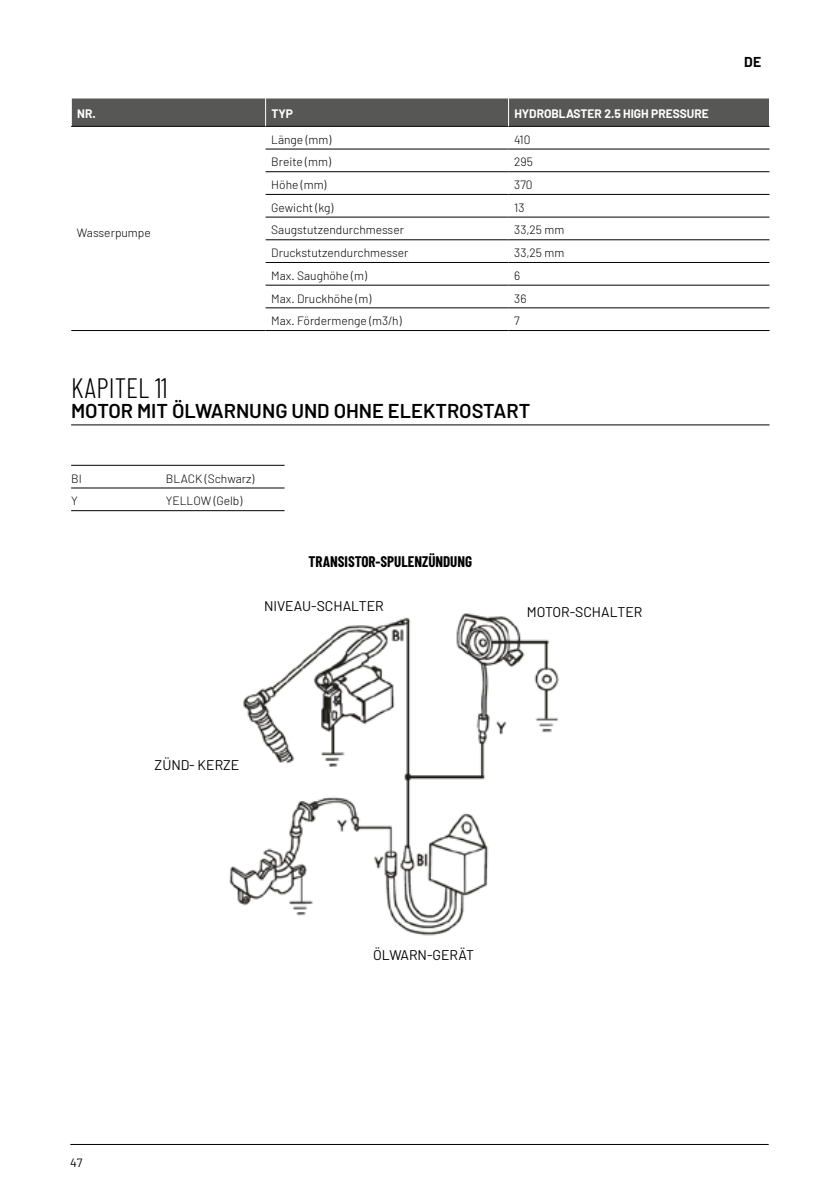
<style>
.page{position:relative;width:840px;height:1191px;background:#fff}
.page>*{position:absolute;margin:0;border:0;box-sizing:border-box;transform-origin:0 0}
.t1{font:300 28px "Barlow Condensed";color:#000}
.t2{font:600 20px "Barlow";color:#000}
.t3{font:700 15px "Barlow Condensed";color:#000}
.t4{font:14px "Barlow";color:#000}
.t5{font:700 14px "Barlow";color:#000}
.t6{font:300 12px "Barlow";color:#000}
.t7{font:700 12px "Barlow";color:#fff}
.t8{font:12px "Barlow";color:#000}
</style>
<div class="page">
<hr style="left:70px;top:1144px;width:698px;height:1px;background:#000">
<svg style="left:265px;top:148px;width:504px;height:161px"></svg>
<hr style="left:265px;top:126px;width:243px;height:1px;background:#000">
<hr style="left:508px;top:126px;width:261px;height:1px;background:#000">
<hr style="left:265px;top:149px;width:243px;height:1px;background:#000">
<hr style="left:508px;top:149px;width:261px;height:1px;background:#000">
<hr style="left:265px;top:171px;width:243px;height:1px;background:#000">
<hr style="left:508px;top:171px;width:261px;height:1px;background:#000">
<hr style="left:265px;top:194px;width:243px;height:1px;background:#000">
<hr style="left:508px;top:194px;width:261px;height:1px;background:#000">
<hr style="left:265px;top:217px;width:243px;height:1px;background:#000">
<hr style="left:508px;top:217px;width:261px;height:1px;background:#000">
<hr style="left:265px;top:239px;width:243px;height:1px;background:#000">
<hr style="left:508px;top:239px;width:261px;height:1px;background:#000">
<hr style="left:265px;top:262px;width:243px;height:1px;background:#000">
<hr style="left:508px;top:262px;width:261px;height:1px;background:#000">
<hr style="left:265px;top:285px;width:243px;height:1px;background:#000">
<hr style="left:508px;top:285px;width:261px;height:1px;background:#000">
<hr style="left:265px;top:307px;width:243px;height:1px;background:#000">
<hr style="left:508px;top:307px;width:261px;height:1px;background:#000">
<hr style="left:265px;top:330px;width:243px;height:1px;background:#000">
<hr style="left:508px;top:330px;width:261px;height:1px;background:#000">
<svg style="left:71px;top:98px;width:698px;height:28px;background:#5a5a59"></svg>
<hr style="left:71px;top:126px;width:194px;height:1px;background:#000">
<hr style="left:71px;top:330px;width:194px;height:1px;background:#000">
<svg style="left:71px;top:488px;width:213px;height:1px"></svg>
<hr style="left:71px;top:465px;width:95px;height:1px;background:#000">
<hr style="left:166px;top:465px;width:118px;height:1px;background:#000">
<hr style="left:71px;top:487px;width:95px;height:1px;background:#000">
<hr style="left:166px;top:487px;width:118px;height:1px;background:#000">
<hr style="left:71px;top:510px;width:95px;height:1px;background:#000">
<hr style="left:166px;top:510px;width:118px;height:1px;background:#000">
<hr style="left:71px;top:424px;width:698px;height:1px;background:#000">
<img style="left:229px;top:613px;width:330px;height:323px">
<div style="left:272px;top:584px;width:189px;height:30px;background:#fff"></div>
<div style="left:488px;top:584px;width:189px;height:30px;background:#fff"></div>
<div style="left:126px;top:721px;width:124px;height:57px;background:#fff"></div>
<div style="left:194px;top:918px;width:124px;height:57px;background:#fff"></div>
<p class="t7" style="left:77px;top:106px;width:20px">NR.</p>
<p class="t7" style="left:271px;top:106px;width:23px">TYP</p>
<p class="t7" style="left:514px;top:106px;width:196px">HYDROBLASTER 2.5 HIGH PRESSURE</p>
<p class="t6" style="left:77px;top:225px;width:75px">Wasserpumpe</p>
<p class="t6" style="left:271px;top:132px;width:62px">Länge (mm)</p>
<p class="t6" style="left:514px;top:132px;width:18px">410</p>
<p class="t6" style="left:271px;top:155px;width:61px">Breite (mm)</p>
<p class="t6" style="left:514px;top:155px;width:20px">295</p>
<p class="t6" style="left:271px;top:177px;width:57px">Höhe (mm)</p>
<p class="t6" style="left:514px;top:177px;width:20px">370</p>
<p class="t6" style="left:271px;top:200px;width:64px">Gewicht (kg)</p>
<p class="t6" style="left:514px;top:200px;width:12px">13</p>
<p class="t6" style="left:271px;top:223px;width:134px">Saugstutzendurchmesser</p>
<p class="t6" style="left:514px;top:223px;width:52px">33,25 mm</p>
<p class="t6" style="left:271px;top:245px;width:139px">Druckstutzendurchmesser</p>
<p class="t6" style="left:514px;top:245px;width:52px">33,25 mm</p>
<p class="t6" style="left:271px;top:268px;width:97px">Max. Saughöhe (m)</p>
<p class="t6" style="left:514px;top:268px;width:8px">6</p>
<p class="t6" style="left:271px;top:291px;width:101px">Max. Druckhöhe (m)</p>
<p class="t6" style="left:514px;top:291px;width:14px">36</p>
<p class="t6" style="left:271px;top:313px;width:132px">Max. Fördermenge (m3/h)</p>
<p class="t6" style="left:514px;top:313px;width:7px">7</p>
<h1 class="t1" style="left:71px;top:370px;width:98px">KAPITEL 11</h1>
<h2 class="t2" style="left:71px;top:399px;width:460px">MOTOR MIT ÖLWARNUNG UND OHNE ELEKTROSTART</h2>
<p class="t6" style="left:71px;top:471px;width:12px">BI</p>
<p class="t6" style="left:166px;top:471px;width:90px">BLACK (Schwarz)</p>
<p class="t6" style="left:71px;top:493px;width:8px">Y</p>
<p class="t6" style="left:166px;top:493px;width:78px">YELLOW (Gelb)</p>
<p class="t3" style="left:308px;top:552px;width:165px">TRANSISTOR-SPULENZÜNDUNG</p>
<p class="t4" style="left:264px;top:597px;width:121px">NIVEAU-SCHALTER</p>
<p class="t4" style="left:526px;top:603px;width:117px">MOTOR-SCHALTER</p>
<p class="t5" style="left:743px;top:53px;width:19px">DE</p>
<p class="t4" style="left:154px;top:756px;width:86px">ZÜND- KERZE</p>
<p class="t4" style="left:373px;top:946px;width:102px">ÖLWARN-GERÄT</p>
<p class="t8" style="left:70px;top:1154px;width:14px">47</p>
</div>
